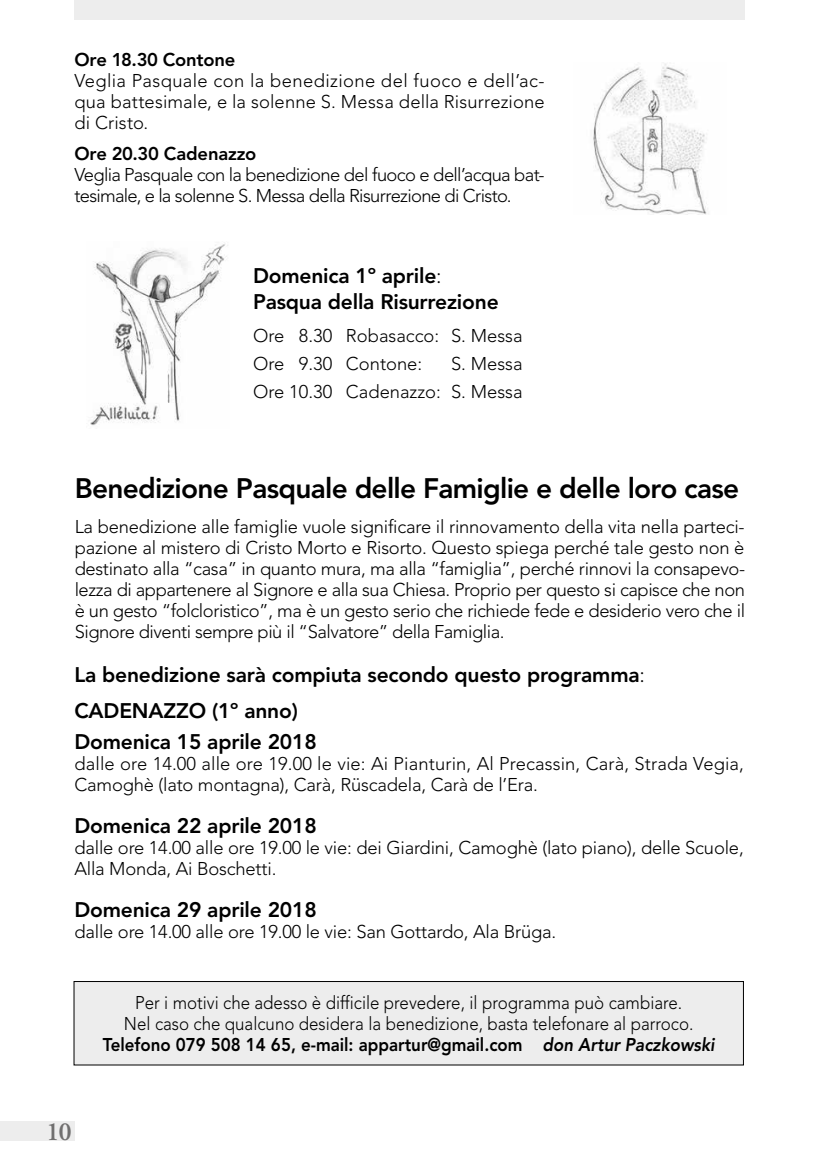
<style>
.page{position:relative;width:819px;height:1166px;background:#fff}
.page>*{position:absolute;margin:0;border:0;box-sizing:border-box;transform-origin:0 0}
.t1{font:800 28px "Avenir";letter-spacing:-.025em;color:#000}
.t2{font:600 26.25px "Adobe Garamond Pro";color:#706f6f}
.t3{font:800 21px/35.9px "Avenir";letter-spacing:-.01em;color:#000}
.t4{font:300 18.38px/21px "Avenir";letter-spacing:-.01em;color:#000}
.t5{font:300 18.38px/21px "Avenir";letter-spacing:-.01em;color:#000;text-align:center;scale:.92 1}
.t6{font:300 18.38px/21px "Avenir";letter-spacing:-.035em;color:#000}
.t7{font:800 18.38px "Avenir";letter-spacing:-.01em;color:#000}
.s1{font-weight:300}
.s2{font-weight:800}
.s3{font-weight:800;font-style:italic}
</style>
<div class="page">
<div style="left:74px;top:0;width:670px;height:20px;background:#ededed"></div>
<div style="left:0;top:1121px;width:74px;height:20px;background:#ededed"></div>
<img style="left:90px;top:244px;width:138px;height:182px">
<div style="left:74px;top:981px;width:669px;height:84px;background:#ededed"></div>
<div style="left:74px;top:981px;width:669px;height:84px;border:1px solid #000"></div>
<img style="left:593px;top:63px;width:114px;height:151px">
<p class="t7" style="left:74px;top:49px;width:162px">Ore 18.30 Contone</p>
<p class="t4" style="left:74px;top:70px;width:472px;text-align:justify">Veglia Pasquale con la benedizione del fuoco e dell’ac&shy;qua battesimale, e la solenne S. Messa della Risurrezione di Cristo.</p>
<p class="t7" style="left:74px;top:143px;width:183px">Ore 20.30 Cadenazzo</p>
<p class="t6" style="left:74px;top:164px;width:472px">Veglia Pasquale con la benedizione del fuoco e dell’acqua bat&shy;tesimale, e la solenne S. Messa della Risurrezione di Cristo.</p>
<p class="t3" style="left:253px;top:263px;width:247px;line-height:25.9px">Domenica 1º aprile<span class="s1">:<br></span>Pasqua della Risurrezione</p>
<p class="t4" style="left:253px;top:322px;width:271px;line-height:28px">Ore 8.30 Robasacco: S. Messa<br>Ore 9.30 Contone:</p>
<p class="t4" style="left:253px;top:350px;width:271px;line-height:28px;text-align:right">S. Messa<br>Ore 10.30 Cadenazzo: S. Messa</p>
<h1 class="t1" style="left:75px;top:472px;width:666px">Benedizione Pasquale delle Famiglie e delle loro case</h1>
<p class="t4" style="left:75px;top:516px;width:672px;text-align:justify">La benedizione alle famiglie vuole significare il rinnovamento della vita nella parteci&shy;pazione al mistero di Cristo Morto e Risorto. Questo spiega perché tale gesto non è destinato alla “casa” in quanto mura, ma alla “famiglia”, perché rinnovi la consapevo&shy;lezza di appartenere al Signore e alla sua Chiesa. Proprio per questo si capisce che non è un gesto “folcloristico”, ma è un gesto serio che richiede fede e desiderio vero che il Signore diventi sempre più il “Salvatore” della Famiglia.</p>
<p class="t3" style="left:74px;top:657px;width:572px">La benedizione sarà compiuta secondo questo programma<span class="s1">:<br></span>CADENAZZO (1º anno)</p>
<p class="t3" style="left:74px;top:724px;width:244px">Domenica 15 aprile 2018</p>
<p class="t4" style="left:74px;top:753px;width:671px">dalle ore 14.00 alle ore 19.00 le vie: Ai Pianturin, Al Precassin, Carà, Strada Vegia,<br>Camoghè (lato montagna), Carà, Rüscadela, Carà de l’Era.</p>
<p class="t3" style="left:74px;top:808px;width:244px">Domenica 22 aprile 2018</p>
<p class="t4" style="left:74px;top:837px;width:670px">dalle ore 14.00 alle ore 19.00 le vie: dei Giardini, Camoghè (lato piano), delle Scuole,<br>Alla Monda, Ai Boschetti.</p>
<p class="t3" style="left:74px;top:892px;width:244px">Domenica 29 aprile 2018</p>
<p class="t4" style="left:74px;top:921px;width:483px">dalle ore 14.00 alle ore 19.00 le vie: San Gottardo, Ala Brüga.</p>
<h2 class="t2" style="left:46px;top:1116px;width:27px">10</h2>
<p class="t5" style="left:103px;top:992px;width:666px">Per i motivi che adesso è difficile prevedere, il programma può cambiare.<br>Nel caso che qualcuno desidera la benedizione, basta telefonare al parroco.<br><span class="s2">Telefono 079 508 14 65, e-mail: appartur@gmail.com</span> <span class="s3">don Artur Paczkowski</span></p>
</div>
